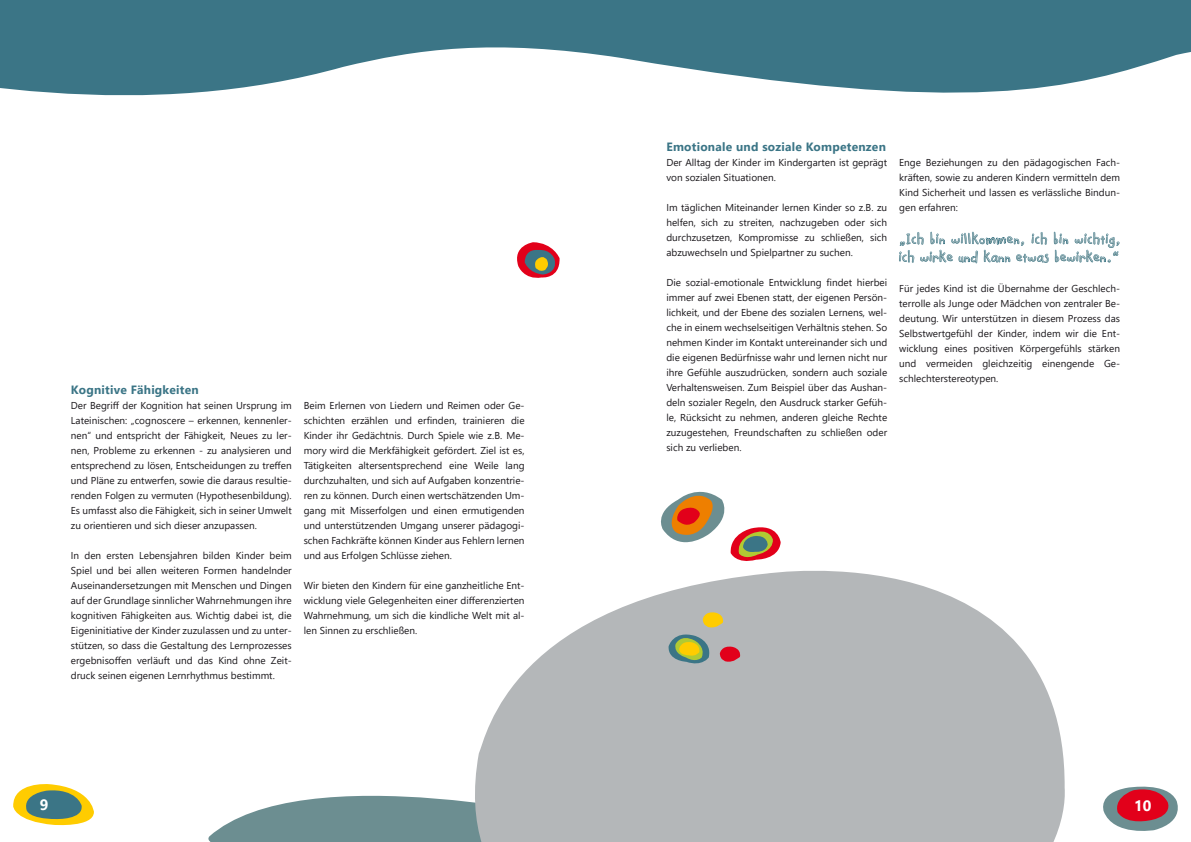
<style>
.page{position:relative;width:1191px;height:842px;background:#fff}
.page>*{position:absolute;margin:0;border:0;box-sizing:border-box;transform-origin:0 0}
.t1{font:15px/18px "Kindergarten";letter-spacing:.1em;color:#6c8e91}
.t2{font:700 15px "Segoe UI";color:#fff}
.t3{font:700 12px "Segoe UI";letter-spacing:.02em;color:#3b7586}
.t4{font:10px/15px "Segoe UI";color:#1a171b;text-align:justify}
</style>
<div class="page">
<svg style="left:13px;top:784px;width:81px;height:42px"></svg>
<svg style="left:1103px;top:786px;width:75px;height:45px"></svg>
<svg style="left:0;top:0;width:1191px;height:96px;fill:#3b7586"></svg>
<svg style="left:208px;top:795px;width:244px;height:47px;fill:#6c8e91"></svg>
<svg style="left:517px;top:242px;width:43px;height:36px"></svg>
<svg style="left:452px;top:540px;width:613px;height:302px;fill:#b4b7b9"></svg>
<svg style="left:899px;top:232px;width:220px;height:31px"></svg>
<svg style="left:653px;top:491px;width:127px;height:74px"></svg>
<svg style="left:667px;top:611px;width:74px;height:56px;background:#b1a88e"></svg>
<p class="t3" style="left:71px;top:386px;width:129px">Kognitive Fähigkeiten</p>
<p class="t4" style="left:71px;top:399px;width:222px">Der Begriff der Kognition hat seinen Ursprung im Lateinischen: „cognoscere – erkennen, kennenler&shy;nen“ und entspricht der Fähigkeit, Neues zu ler&shy;nen, Probleme zu erkennen - zu analysieren und entsprechend zu lösen, Entscheidungen zu treffen und Pläne zu entwerfen, sowie die daraus resultie&shy;renden Folgen zu vermuten (Hypothesenbildung).<br>Es umfasst also die Fähigkeit, sich in seiner Umwelt zu orientieren und sich dieser anzupassen.</p>
<p class="t4" style="left:71px;top:549px;width:222px">In den ersten Lebensjahren bilden Kinder beim Spiel und bei allen weiteren Formen handelnder Auseinandersetzungen mit Menschen und Dingen auf der Grundlage sinnlicher Wahrnehmungen ihre kognitiven Fähigkeiten aus. Wichtig dabei ist, die Eigeninitiative der Kinder zuzulassen und zu unter&shy;stützen, so dass die Gestaltung des Lernprozesses ergebnisoffen verläuft und das Kind ohne Zeit&shy;druck seinen eigenen Lernrhythmus bestimmt.</p>
<p class="t4" style="left:304px;top:399px;width:222px">Beim Erlernen von Liedern und Reimen oder Ge&shy;schichten erzählen und erfinden, trainieren die Kinder ihr Gedächtnis. Durch Spiele wie z.B. Me&shy;mory wird die Merkfähigkeit gefördert. Ziel ist es, Tätigkeiten altersentsprechend eine Weile lang durchzuhalten, und sich auf Aufgaben konzentrie&shy;ren zu können. Durch einen wertschätzenden Um&shy;gang mit Misserfolgen und einen ermutigenden und unterstützenden Umgang unserer pädagogi&shy;schen Fachkräfte können Kinder aus Fehlern lernen und aus Erfolgen Schlüsse ziehen.</p>
<p class="t4" style="left:304px;top:579px;width:222px">Wir bieten den Kindern für eine ganzheitliche Ent&shy;wicklung viele Gelegenheiten einer differenzierten Wahrnehmung, um sich die kindliche Welt mit al&shy;len Sinnen zu erschließen.</p>
<p class="t3" style="left:666px;top:142px;width:221px">Emotionale und soziale Kompetenzen</p>
<p class="t4" style="left:666px;top:156px;width:222px">Der Alltag der Kinder im Kindergarten ist geprägt von sozialen Situationen.</p>
<p class="t4" style="left:666px;top:201px;width:222px">Im täglichen Miteinander lernen Kinder so z.B. zu helfen, sich zu streiten, nachzugeben oder sich durchzusetzen, Kompromisse zu schließen, sich abzuwechseln und Spielpartner zu suchen.</p>
<p class="t4" style="left:666px;top:276px;width:222px">Die sozial-emotionale Entwicklung findet hierbei immer auf zwei Ebenen statt, der eigenen Persön&shy;lichkeit, und der Ebene des sozialen Lernens, wel&shy;che in einem wechselseitigen Verhältnis stehen. So nehmen Kinder im Kontakt untereinander sich und die eigenen Bedürfnisse wahr und lernen nicht nur ihre Gefühle auszudrücken, sondern auch soziale Verhaltensweisen. Zum Beispiel über das Aushan&shy;deln sozialer Regeln, den Ausdruck starker Gefüh&shy;le, Rücksicht zu nehmen, anderen gleiche Rechte zuzugestehen, Freundschaften zu schließen oder sich zu verlieben.</p>
<p class="t4" style="left:899px;top:156px;width:222px">Enge Beziehungen zu den pädagogischen Fach&shy;kräften, sowie zu anderen Kindern vermitteln dem Kind Sicherheit und lassen es verlässliche Bindun&shy;gen erfahren:</p>
<h1 class="t1" style="left:899px;top:230px;width:222px">„Ich bin willkommen, ich bin wichtig, ich wirke und kann etwas bewirken.“</h1>
<p class="t4" style="left:899px;top:282px;width:222px">Für jedes Kind ist die Übernahme der Geschlech&shy;terrolle als Junge oder Mädchen von zentraler Be&shy;deutung. Wir unterstützen in diesem Prozess das Selbstwertgefühl der Kinder, indem wir die Ent&shy;wicklung eines positiven Körpergefühls stärken und vermeiden gleichzeitig einengende Ge&shy;schlechterstereotypen.</p>
<h1 class="t2" style="left:40px;top:799px;width:10px">9</h1>
<h1 class="t2" style="left:1134px;top:799px;width:19px">10</h1>
</div>
